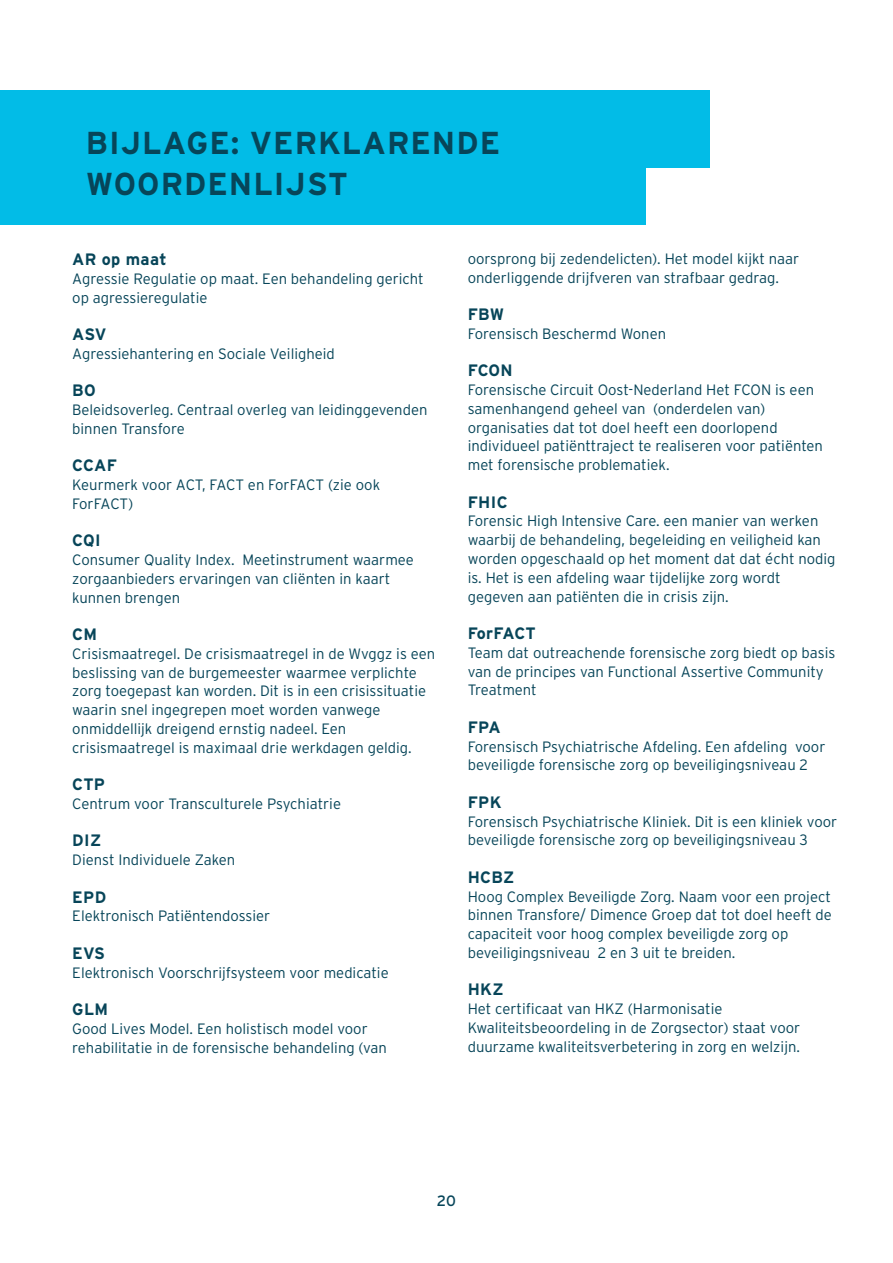
<style>
.page{position:relative;width:893px;height:1263px;background:#fff}
.page>*{position:absolute;margin:0;border:0;box-sizing:border-box;transform-origin:0 0}
.hoofdkop_interstate_regular_bold{font:700 31.65px/41.4px "Interstate";letter-spacing:.035em;color:#074559}
.iintro{font:700 16.5px "Interstate";letter-spacing:.02em;color:#074559}
.iintro-2{font:700 16.5px "Interstate";color:#074559}
.tekst_basis{font:300 15px/18.8px "Interstate";color:#074559}
.t1{font:15px "Interstate";color:#074559}
</style>
<div class="page">
<div style="left:0;top:90px;width:709px;height:135px;background:#02bce7"></div>
<div style="left:646px;top:168px;width:117px;height:74px;background:#fff"></div>
<p class="hoofdkop_interstate_regular_bold" style="left:86px;top:122px;width:416px">BIJLAGE: VERKLARENDE<br>WOORDENLIJST</p>
<p class="iintro" style="left:72px;top:250px;width:96px">AR op maat</p>
<p class="tekst_basis" style="left:72px;top:269px;width:353px">Agressie Regulatie op maat. Een behandeling gericht op agressieregulatie</p>
<p class="iintro" style="left:72px;top:325px;width:36px">ASV</p>
<p class="tekst_basis" style="left:72px;top:344px;width:264px">Agressiehantering en Sociale Veiligheid</p>
<p class="iintro" style="left:72px;top:381px;width:25px">BO</p>
<p class="tekst_basis" style="left:72px;top:400px;width:357px">Beleidsoverleg. Centraal overleg van leidinggevenden binnen Transfore</p>
<p class="iintro" style="left:72px;top:456px;width:46px">CCAF</p>
<p class="tekst_basis" style="left:72px;top:475px;width:309px">Keurmerk voor ACT, FACT en ForFACT (zie ook<br>ForFACT)</p>
<p class="iintro" style="left:72px;top:531px;width:30px">CQI</p>
<p class="tekst_basis" style="left:72px;top:550px;width:343px">Consumer Quality Index. Meetinstrument waarmee zorgaanbieders ervaringen van cliënten in kaart kunnen brengen</p>
<p class="iintro" style="left:72px;top:625px;width:26px">CM</p>
<p class="tekst_basis" style="left:72px;top:644px;width:364px">Crisismaatregel. De crisismaatregel in de Wvggz is een beslissing van de burgemeester waarmee verplichte zorg toegepast kan worden. Dit is in een crisissituatie waarin snel ingegrepen moet worden vanwege onmiddellijk dreigend ernstig nadeel. Een crisismaatregel is maximaal drie werkdagen geldig.</p>
<p class="iintro" style="left:72px;top:775px;width:34px">CTP</p>
<p class="tekst_basis" style="left:72px;top:794px;width:270px">Centrum voor Transculturele Psychiatrie</p>
<p class="iintro" style="left:72px;top:831px;width:30px">DIZ</p>
<p class="tekst_basis" style="left:72px;top:850px;width:165px">Dienst Individuele Zaken</p>
<p class="iintro" style="left:72px;top:888px;width:35px">EPD</p>
<p class="tekst_basis" style="left:72px;top:907px;width:200px">Elektronisch Patiëntendossier</p>
<p class="iintro" style="left:72px;top:944px;width:34px">EVS</p>
<p class="tekst_basis" style="left:72px;top:963px;width:318px">Elektronisch Voorschrijfsysteem voor medicatie</p>
<p class="iintro" style="left:72px;top:1000px;width:37px">GLM</p>
<p class="tekst_basis" style="left:72px;top:1019px;width:316px">Good Lives Model. Een holistisch model voor rehabilitatie in de forensische behandeling (van</p>
<p class="tekst_basis" style="left:468px;top:249px;width:333px">oorsprong bij zedendelicten). Het model kijkt naar onderliggende drijfveren van strafbaar gedrag.</p>
<p class="iintro" style="left:468px;top:305px;width:38px">FBW</p>
<p class="tekst_basis" style="left:468px;top:324px;width:200px">Forensisch Beschermd Wonen</p>
<p class="iintro" style="left:468px;top:361px;width:47px">FCON</p>
<p class="tekst_basis" style="left:468px;top:380px;width:357px">Forensische Circuit Oost-Nederland Het FCON is een samenhangend geheel van (onderdelen van) organisaties dat tot doel heeft een doorlopend individueel patiënttraject te realiseren voor patiënten met forensische problematiek.</p>
<p class="iintro" style="left:468px;top:493px;width:41px">FHIC</p>
<p class="tekst_basis" style="left:468px;top:512px;width:369px">Forensic High Intensive Care. een manier van werken waarbij de behandeling, begeleiding en veiligheid kan worden opgeschaald op het moment dat dat écht nodig is. Het is een afdeling waar tijdelijke zorg wordt gegeven aan patiënten die in crisis zijn.</p>
<p class="iintro-2" style="left:468px;top:624px;width:70px">ForFACT</p>
<p class="tekst_basis" style="left:468px;top:643px;width:369px">Team dat outreachende forensische zorg biedt op basis van de principes van Functional Assertive Community<br>Treatment</p>
<p class="iintro" style="left:468px;top:718px;width:35px">FPA</p>
<p class="tekst_basis" style="left:468px;top:737px;width:359px">Forensisch Psychiatrische Afdeling. Een afdeling voor beveiligde forensische zorg op beveiligingsniveau 2</p>
<p class="iintro" style="left:468px;top:793px;width:35px">FPK</p>
<p class="tekst_basis" style="left:468px;top:812px;width:371px">Forensisch Psychiatrische Kliniek. Dit is een kliniek voor</p>
<p class="tekst_basis" style="left:468px;top:830px;width:342px">beveiligde forensische zorg op beveiligingsniveau 3</p>
<p class="iintro" style="left:468px;top:868px;width:48px">HCBZ</p>
<p class="tekst_basis" style="left:468px;top:887px;width:366px">Hoog Complex Beveiligde Zorg. Naam voor een project binnen Transfore/ Dimence Groep dat tot doel heeft de capaciteit voor hoog complex beveiligde zorg op beveiligingsniveau 2 en 3 uit te breiden.</p>
<p class="iintro" style="left:468px;top:980px;width:37px">HKZ</p>
<p class="tekst_basis" style="left:468px;top:999px;width:334px">Het certificaat van HKZ (Harmonisatie<br>Kwaliteitsbeoordeling in de Zorgsector) staat voor</p>
<p class="tekst_basis" style="left:468px;top:1037px;width:334px">duurzame kwaliteitsverbetering in zorg en welzijn.</p>
<p class="t1" style="left:437px;top:1192px;width:21px">20</p>
</div>
